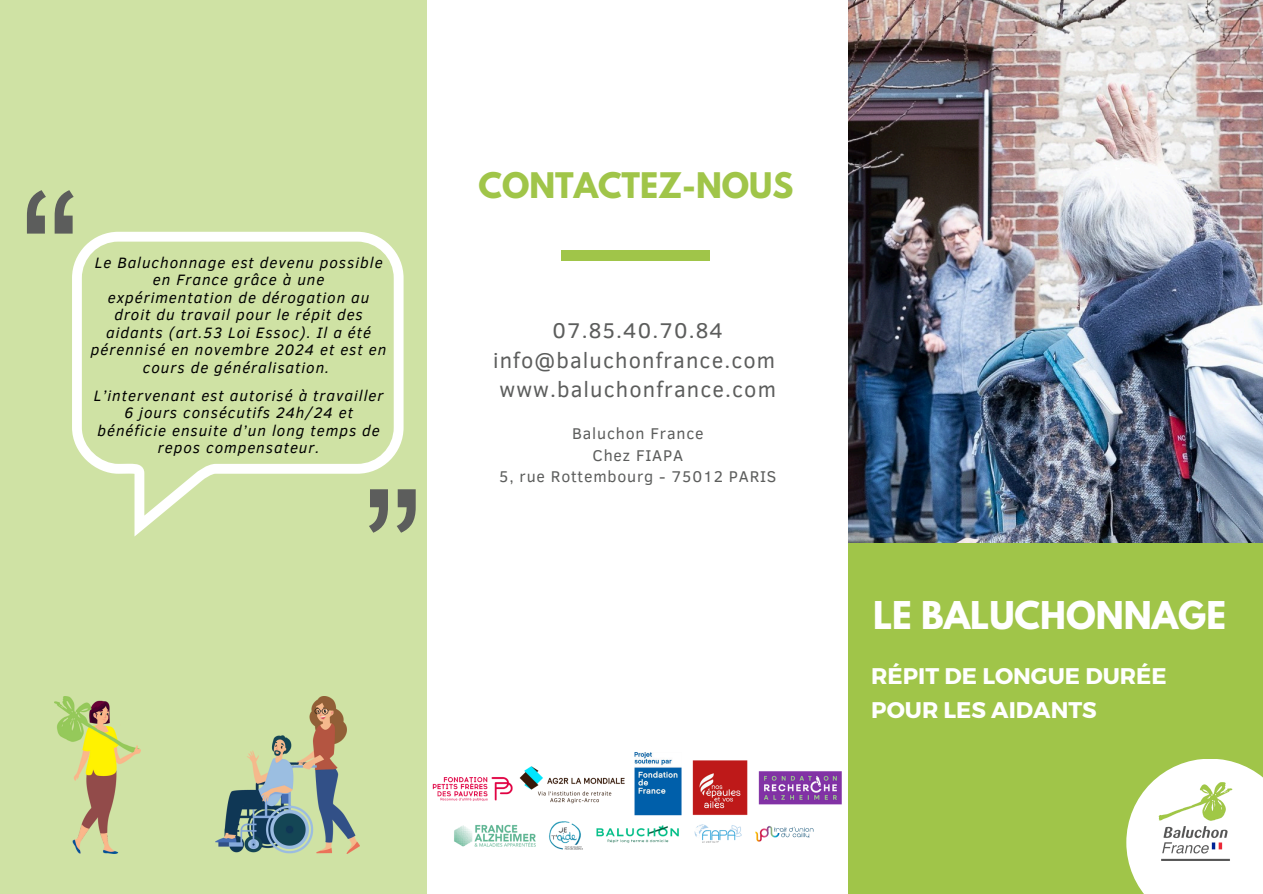
<style>
.page{position:relative;width:1263px;height:894px;background:#fff}
.page>*{position:absolute;margin:0;border:0;box-sizing:border-box;transform-origin:0 0}
.t1{font:700 33.9px "League Spartan";color:#fff}
.t2{font:700 31.2px "League Spartan";color:#a0c549}
.t3{font:700 22.65px/33.8px "Montserrat";color:#fff}
.t4{font:21.9px/29.7px "Clear Sans";letter-spacing:.05em;color:#5c5d5c;text-align:center}
.t5{font:15.9px "Clear Sans";letter-spacing:.05em;color:#5c5d5c}
.t6{font:italic 15.45px/17.4px "Clear Sans";letter-spacing:.06em;color:#000;text-align:center}
</style>
<div class="page">
<img style="left:849px;top:0;width:414px;height:543px">
<div style="left:849px;top:543px;width:414px;height:350px;background:#a0c549"></div>
<div style="left:0;top:0;width:427px;height:893px;background:#cfe2a4"></div>
<svg style="left:72px;top:232px;width:332px;height:304px"></svg>
<svg style="left:369px;top:489px;width:19px;height:43px"></svg>
<svg style="left:397px;top:489px;width:19px;height:43px"></svg>
<svg style="left:55px;top:190px;width:19px;height:43px"></svg>
<svg style="left:27px;top:190px;width:19px;height:43px"></svg>
<img style="left:216px;top:696px;width:143px;height:157px">
<img style="left:54px;top:696px;width:87px;height:157px">
<div style="left:562px;top:250px;width:148px;height:10px;background:#a0c549"></div>
<svg style="left:1126px;top:774px;width:137px;height:119px;fill:#fff"></svg>
<img style="left:1132px;top:759px;width:126px;height:125px">
<img style="left:432px;top:752px;width:410px;height:98px">
<p class="t6" style="left:91px;top:253px;width:297px">Le Baluchonnage est devenu possible en France grâce à une expérimentation de dérogation au droit du travail pour le répit des aidants (art.53 Loi Essoc). Il a été pérennisé en novembre 2024 et est en cours de généralisation.</p>
<p class="t6" style="left:94px;top:385px;width:291px">L’intervenant est autorisé à travailler<br>6 jours consécutifs 24h/24 et bénéficie ensuite d’un long temps de repos compensateur.</p>
<p class="t2" style="left:479px;top:170px;width:316px">CONTACTEZ-NOUS</p>
<h1 class="t4" style="left:493px;top:314px;width:284px">07.85.40.70.84 info@baluchonfrance.com www.baluchonfrance.com</h1>
<p class="t5" style="left:572px;top:422px;width:133px">Baluchon France</p>
<h3 class="t5" style="left:593px;top:443px;width:92px">Chez FIAPA</h3>
<p class="t5" style="left:499px;top:465px;width:279px">5, rue Rottembourg - 75012 PARIS</p>
<p class="t1" style="left:873px;top:598px;width:354px">LE BALUCHONNAGE</p>
<p class="t3" style="left:871px;top:657px;width:297px">RÉPIT DE LONGUE DURÉE<br>POUR LES AIDANTS</p>
</div>
